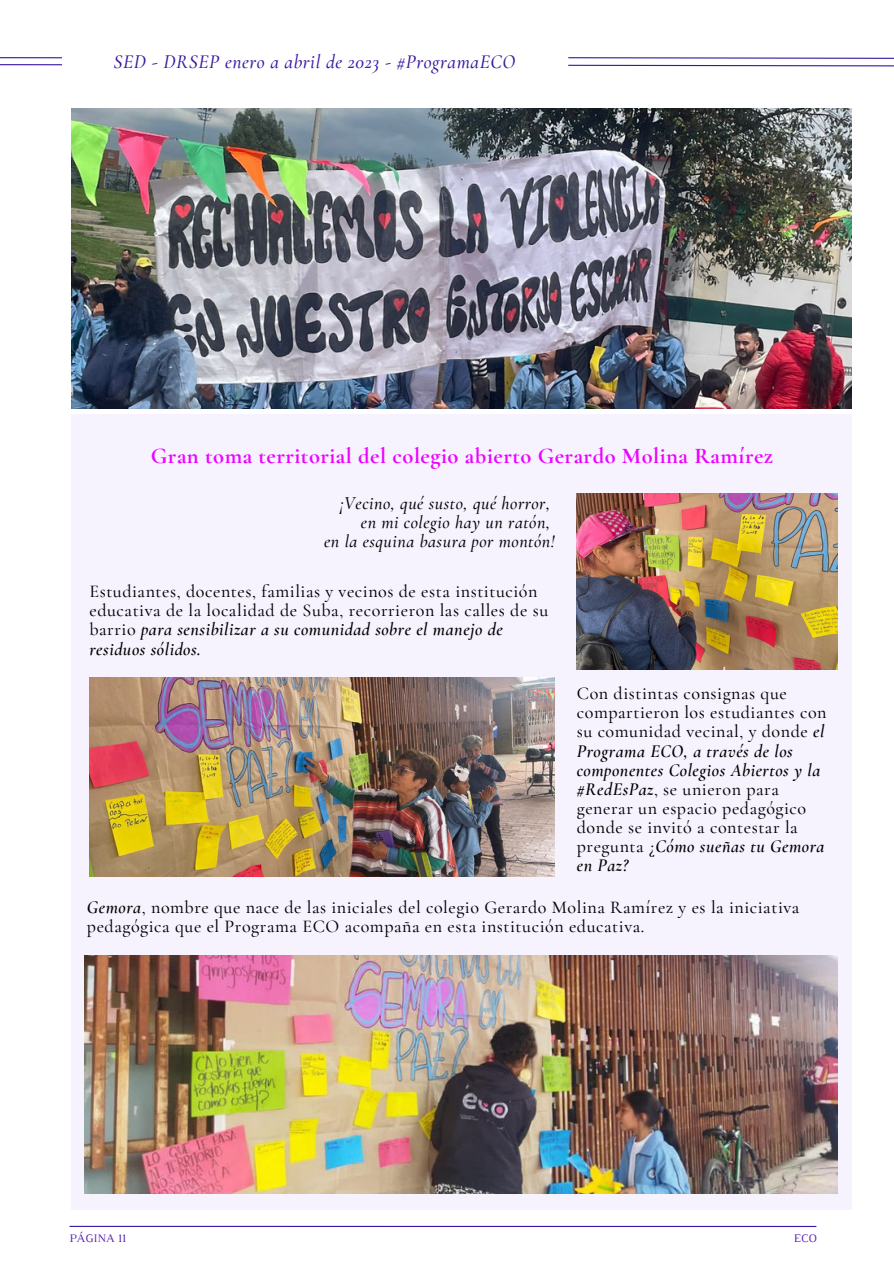
<style>
.page{position:relative;width:894px;height:1264px;background:#fff}
.page>*{position:absolute;margin:0;border:0;box-sizing:border-box;transform-origin:0 0}
.t1{font:700 22.5px "Cormorant Garamond";letter-spacing:.02em;color:#ec03ff}
.t2{font:italic 500 19.5px "Cormorant Garamond";letter-spacing:.03em;color:#3917a2}
.t3{font:500 18px/19.2px "Cormorant Garamond";letter-spacing:.03em;color:#000}
.t4{font:italic 500 18px "Cormorant Garamond";letter-spacing:.03em;color:#000}
.t5{font:11.7px "Luthier";color:#5722b6}
.s1{font-weight:600;font-style:italic}
</style>
<div class="page">
<img style="left:71px;top:108px;width:780px;height:300px">
<hr style="left:0;top:64px;width:62px;height:1px;background:#3917a2">
<svg style="left:568px;top:57px;width:325px;height:10px"></svg>
<div style="left:71px;top:414px;width:780px;height:795px;background:#f6f3ff"></div>
<hr style="left:0;top:57px;width:62px;height:1px;background:#3917a2">
<img style="left:576px;top:493px;width:260px;height:177px">
<hr style="left:70px;top:1225px;width:745px;height:1px;background:#3917a2">
<img style="left:84px;top:955px;width:752px;height:238px">
<img style="left:89px;top:677px;width:465px;height:199px">
<p class="t2" style="left:113px;top:50px;width:403px">SED - DRSEP enero a abril de 2023 - #ProgramaECO</p>
<p class="t1" style="left:151px;top:442px;width:623px">Gran toma territorial del colegio abierto Gerardo Molina Ramírez</p>
<p class="t4" style="left:340px;top:492px;width:212px">¡Vecino, qué susto, qué horror,</p>
<p class="t4" style="left:361px;top:511px;width:191px">en mi colegio hay un ratón,</p>
<p class="t4" style="left:324px;top:530px;width:232px">en la esquina basura por montón!</p>
<p class="t3" style="left:89px;top:581px;width:460px">Estudiantes, docentes, familias y vecinos de esta institución educativa de la localidad de Suba, recorrieron las calles de su barrio <span class="s1">para sensibilizar a su comunidad sobre el manejo de residuos sólidos.</span></p>
<p class="t3" style="left:576px;top:683px;width:251px">Con distintas consignas que compartieron los estudiantes con su comunidad vecinal, y donde <span class="s1">el<br>Programa ECO, a través de los componentes Colegios Abiertos y la #RedEsPaz</span>, se unieron para generar un espacio pedagógico donde se invitó a contestar la pregunta ¿<span class="s1">Cómo sueñas tu Gemora en Paz?</span></p>
<p class="t3" style="left:87px;top:898px;width:713px"><span class="s1">Gemora</span>, nombre que nace de las iniciales del colegio Gerardo Molina Ramírez y es la iniciativa pedagógica que el Programa ECO acompaña en esta institución educativa.</p>
<p class="t5" style="left:69px;top:1233px;width:58px">PÁGINA 11</p>
<p class="t5" style="left:793px;top:1233px;width:25px">ECO</p>
</div>
